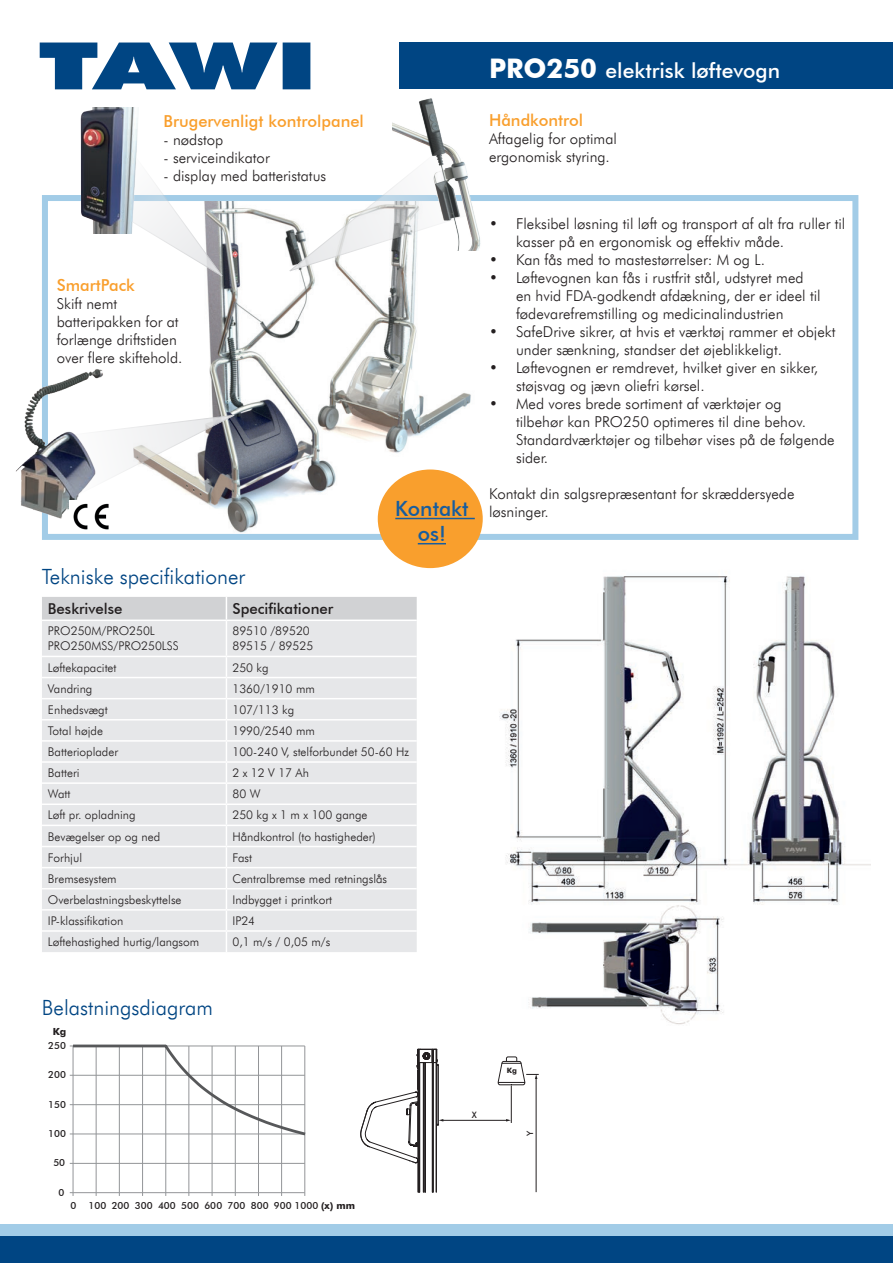
<style>
.page{position:relative;width:893px;height:1263px;background:#fff}
.page>*{position:absolute;margin:0;border:0;box-sizing:border-box;transform-origin:0 0}
.t1{font:300 21px "Futura BT";color:#004583}
.t2{font:500 21px "Futura BT";color:#fff}
.t3{font:500 21px/25.2px "Futura BT";color:#175d9e;text-align:center}
.t4{font:500 16.5px "Futura BT";color:#f99f2d}
.t5{font:300 15px/18px "Futura BT";color:#231f20}
.t6{font:500 15px "Futura BT";color:#231f20}
.t7{font:300 12px/15px "Futura BT";color:#231f20}
.t8{font:500 9.75px "Futura BT";color:#231f20}
.t9{font:700 9.75px "Futura BT";color:#231f20}
.t10{font:500 8.85px "Futura BT";color:#231f20}
.t11{font:700 7.35px "Futura BT";color:#231f20}
.s1{font-weight:700;font-size:27px}
.s2{font-weight:700}
</style>
<div class="page">
<img style="left:432px;top:561px;width:438px;height:464px">
<img style="left:195px;top:202px;width:288px;height:331px">
<div style="left:42px;top:195px;width:816px;height:345px;border:6px solid #a2cce7"></div>
<div style="left:42px;top:621px;width:375px;height:331px;background:#e6e7e9"></div>
<hr style="left:226px;top:621px;width:1px;height:35px;background:#fff">
<hr style="left:42px;top:677px;width:184px;height:1px;background:#fff">
<hr style="left:226px;top:677px;width:191px;height:1px;background:#fff">
<div style="left:42px;top:597px;width:375px;height:23px;background:#d1d2d4"></div>
<hr style="left:42px;top:656px;width:184px;height:1px;background:#fff">
<hr style="left:226px;top:656px;width:191px;height:1px;background:#fff">
<hr style="left:42px;top:698px;width:184px;height:1px;background:#fff">
<hr style="left:226px;top:698px;width:191px;height:1px;background:#fff">
<hr style="left:42px;top:719px;width:184px;height:1px;background:#fff">
<hr style="left:226px;top:719px;width:191px;height:1px;background:#fff">
<hr style="left:42px;top:740px;width:184px;height:2px;background:#fff">
<hr style="left:226px;top:740px;width:191px;height:2px;background:#fff">
<hr style="left:42px;top:761px;width:184px;height:2px;background:#fff">
<hr style="left:226px;top:761px;width:191px;height:2px;background:#fff">
<hr style="left:42px;top:782px;width:184px;height:2px;background:#fff">
<hr style="left:226px;top:782px;width:191px;height:2px;background:#fff">
<hr style="left:42px;top:803px;width:184px;height:2px;background:#fff">
<hr style="left:226px;top:803px;width:191px;height:2px;background:#fff">
<hr style="left:42px;top:825px;width:184px;height:1px;background:#fff">
<hr style="left:226px;top:825px;width:191px;height:1px;background:#fff">
<hr style="left:42px;top:846px;width:184px;height:1px;background:#fff">
<hr style="left:226px;top:846px;width:191px;height:1px;background:#fff">
<hr style="left:42px;top:867px;width:184px;height:1px;background:#fff">
<hr style="left:226px;top:867px;width:191px;height:1px;background:#fff">
<hr style="left:42px;top:888px;width:184px;height:1px;background:#fff">
<hr style="left:226px;top:888px;width:191px;height:1px;background:#fff">
<hr style="left:42px;top:909px;width:184px;height:1px;background:#fff">
<hr style="left:226px;top:909px;width:191px;height:1px;background:#fff">
<hr style="left:42px;top:930px;width:184px;height:2px;background:#fff">
<hr style="left:226px;top:930px;width:191px;height:2px;background:#fff">
<svg style="left:226px;top:657px;width:1px;height:295px"></svg>
<div style="left:400px;top:43px;width:493px;height:46px;background:#004583"></div>
<svg style="left:40px;top:43px;width:270px;height:46px"></svg>
<div style="left:0;top:1235px;width:893px;height:28px;background:#004583"></div>
<div style="left:0;top:1224px;width:893px;height:11px;background:#a2cce7"></div>
<svg style="left:93px;top:181px;width:130px;height:96px"></svg>
<svg style="left:123px;top:414px;width:112px;height:82px"></svg>
<div style="left:380px;top:471px;width:101px;height:95px;background:#f99f2d;border-radius:50%"></div>
<div style="left:378px;top:469px;width:105px;height:99px;border:4px solid #f99f2d;border-radius:50%"></div>
<img style="left:393px;top:76px;width:121px;height:175px">
<svg style="left:289px;top:144px;width:185px;height:128px"></svg>
<hr style="left:395px;top:518px;width:80px;height:1px;background:#175d9e">
<svg style="left:418px;top:543px;width:28px;height:1px"></svg>
<img style="left:16px;top:364px;width:107px;height:163px">
<hr style="left:73px;top:1163px;width:232px;height:1px;background:#939598">
<hr style="left:304px;top:1046px;width:1px;height:147px;background:#939598">
<hr style="left:281px;top:1046px;width:1px;height:147px;background:#939598">
<hr style="left:258px;top:1046px;width:1px;height:147px;background:#939598">
<hr style="left:235px;top:1046px;width:1px;height:147px;background:#939598">
<hr style="left:212px;top:1046px;width:1px;height:147px;background:#939598">
<hr style="left:188px;top:1046px;width:1px;height:147px;background:#939598">
<hr style="left:165px;top:1046px;width:1px;height:147px;background:#939598">
<hr style="left:142px;top:1046px;width:1px;height:147px;background:#939598">
<hr style="left:119px;top:1046px;width:1px;height:147px;background:#939598">
<hr style="left:96px;top:1046px;width:1px;height:147px;background:#939598">
<hr style="left:73px;top:1046px;width:1px;height:147px;background:#939598">
<hr style="left:73px;top:1192px;width:232px;height:1px;background:#939598">
<svg style="left:70px;top:1044px;width:236px;height:93px"></svg>
<hr style="left:511px;top:1085px;width:1px;height:38px;background:#231f20">
<hr style="left:442px;top:1120px;width:65px;height:1px;background:#231f20">
<svg style="left:360px;top:1048px;width:83px;height:144px"></svg>
<hr style="left:536px;top:1078px;width:1px;height:114px;background:#231f20">
<svg style="left:497px;top:1056px;width:42px;height:32px"></svg>
<img style="left:69px;top:500px;width:43px;height:30px">
<img style="left:57px;top:108px;width:81px;height:125px">
<p class="t4" style="left:163px;top:111px;width:202px">Brugervenligt kontrolpanel</p>
<p class="t5" style="left:163px;top:131px;width:61px">- nødstop</p>
<p class="t5" style="left:163px;top:149px;width:108px">- serviceindikator</p>
<p class="t5" style="left:163px;top:167px;width:164px">- display med batteristatus</p>
<p class="t4" style="left:57px;top:275px;width:79px">SmartPack</p>
<p class="t5" style="left:57px;top:294px;width:127px">Skift nemt batteripakken for at forlænge driftstiden over flere skiftehold.</p>
<h1 class="t1" style="left:42px;top:564px;width:205px">Tekniske specifikationer</h1>
<h1 class="t3" style="left:395px;top:496px;width:75px">Kontakt os!</h1>
<p class="t6" style="left:48px;top:600px;width:76px">Beskrivelse</p>
<p class="t6" style="left:232px;top:600px;width:102px">Specifikationer</p>
<p class="t7" style="left:48px;top:623px;width:132px">PRO250M/PRO250L<br>PRO250MSS/PRO250LSS</p>
<p class="t7" style="left:232px;top:623px;width:82px">89510 /89520<br>89515 / 89525</p>
<p class="t7" style="left:48px;top:660px;width:70px">Løftekapacitet</p>
<p class="t7" style="left:232px;top:660px;width:38px">250 kg</p>
<p class="t7" style="left:48px;top:681px;width:46px">Vandring</p>
<p class="t7" style="left:232px;top:681px;width:84px">1360/1910 mm</p>
<p class="t7" style="left:48px;top:702px;width:61px">Enhedsvægt</p>
<p class="t7" style="left:232px;top:702px;width:63px">107/113 kg</p>
<p class="t7" style="left:48px;top:723px;width:57px">Total højde</p>
<p class="t7" style="left:232px;top:723px;width:84px">1990/2540 mm</p>
<p class="t7" style="left:48px;top:744px;width:72px">Batterioplader</p>
<p class="t7" style="left:232px;top:744px;width:178px">100-240 V, stelforbundet 50-60 Hz</p>
<p class="t7" style="left:48px;top:765px;width:33px">Batteri</p>
<p class="t7" style="left:232px;top:765px;width:78px">2 x 12 V 17 Ah</p>
<p class="t7" style="left:48px;top:786px;width:24px">Watt</p>
<p class="t7" style="left:232px;top:786px;width:30px">80 W</p>
<p class="t7" style="left:48px;top:807px;width:89px">Løft pr. opladning</p>
<p class="t7" style="left:232px;top:807px;width:137px">250 kg x 1 m x 100 gange</p>
<p class="t7" style="left:48px;top:829px;width:114px">Bevægelser op og ned</p>
<p class="t7" style="left:232px;top:829px;width:145px">Håndkontrol (to hastigheder)</p>
<p class="t7" style="left:48px;top:850px;width:36px">Forhjul</p>
<p class="t7" style="left:232px;top:850px;width:21px">Fast</p>
<p class="t7" style="left:48px;top:871px;width:70px">Bremsesystem</p>
<p class="t7" style="left:232px;top:871px;width:156px">Centralbremse med retningslås</p>
<p class="t7" style="left:48px;top:892px;width:135px">Overbelastningsbeskyttelse</p>
<p class="t7" style="left:232px;top:892px;width:101px">Indbygget i printkort</p>
<p class="t7" style="left:48px;top:913px;width:77px">IP-klassifikation</p>
<p class="t7" style="left:232px;top:913px;width:24px">IP24</p>
<p class="t7" style="left:48px;top:934px;width:153px">Løftehastighed hurtig/langsom</p>
<p class="t7" style="left:232px;top:934px;width:99px">0,1 m/s / 0,05 m/s</p>
<h1 class="t2" style="left:489px;top:57px;width:293px"><span class="s1">PRO250</span> elektrisk løftevogn</h1>
<p class="t4" style="left:489px;top:110px;width:96px">Håndkontrol</p>
<p class="t5" style="left:489px;top:130px;width:129px">Aftagelig for optimal ergonomisk styring.</p>
<p class="t5" style="left:516px;top:215px;width:331px;text-indent:-27px">• Fleksibel løsning til løft og transport af alt fra ruller til kasser på en ergonomisk og effektiv måde.</p>
<p class="t5" style="left:489px;top:251px;width:278px">• Kan fås med to mastestørrelser: M og L.</p>
<p class="t5" style="left:516px;top:269px;width:306px;text-indent:-27px">• Løftevognen kan fås i rustfrit stål, udstyret med en hvid FDA-godkendt afdækning, der er ideel til fødevarefremstilling og medicinalindustrien</p>
<p class="t5" style="left:516px;top:323px;width:321px;text-indent:-27px">• SafeDrive sikrer, at hvis et værktøj rammer et objekt under sænkning, standser det øjeblikkeligt.</p>
<p class="t5" style="left:516px;top:359px;width:304px;text-indent:-27px">• Løftevognen er remdrevet, hvilket giver en sikker, støjsvag og jævn oliefri kørsel.</p>
<p class="t5" style="left:516px;top:395px;width:320px;text-indent:-27px">• Med vores brede sortiment af værktøjer og<br>tilbehør kan PRO250 optimeres til dine behov.<br>Standardværktøjer og tilbehør vises på de følgende sider.</p>
<p class="t5" style="left:489px;top:485px;width:307px">Kontakt din salgsrepræsentant for skræddersyede løsninger.</p>
<h1 class="t1" style="left:42px;top:995px;width:173px">Belastningsdiagram</h1>
<p class="t9" style="left:53px;top:1025px;width:15px">Kg</p>
<p class="t8" style="left:48px;top:1039px;width:19px">250</p>
<p class="t8" style="left:48px;top:1069px;width:19px">200</p>
<p class="t8" style="left:48px;top:1098px;width:19px">150</p>
<p class="t8" style="left:48px;top:1127px;width:19px">100</p>
<p class="t8" style="left:53px;top:1157px;width:13px">50</p>
<p class="t8" style="left:58px;top:1186px;width:7px">0</p>
<p class="t8" style="left:70px;top:1199px;width:286px">0 100 200 300 400 500 600 700 800 900 1000 <span class="s2">(x) mm</span></p>
<p class="t10" style="left:472px;top:1110px;width:7px">X</p>
<p class="t11" style="left:507px;top:1066px;width:12px">Kg</p>
<p class="t10" style="left:525px;top:1136px;width:7px;rotate:-90deg">Y</p>
</div>
